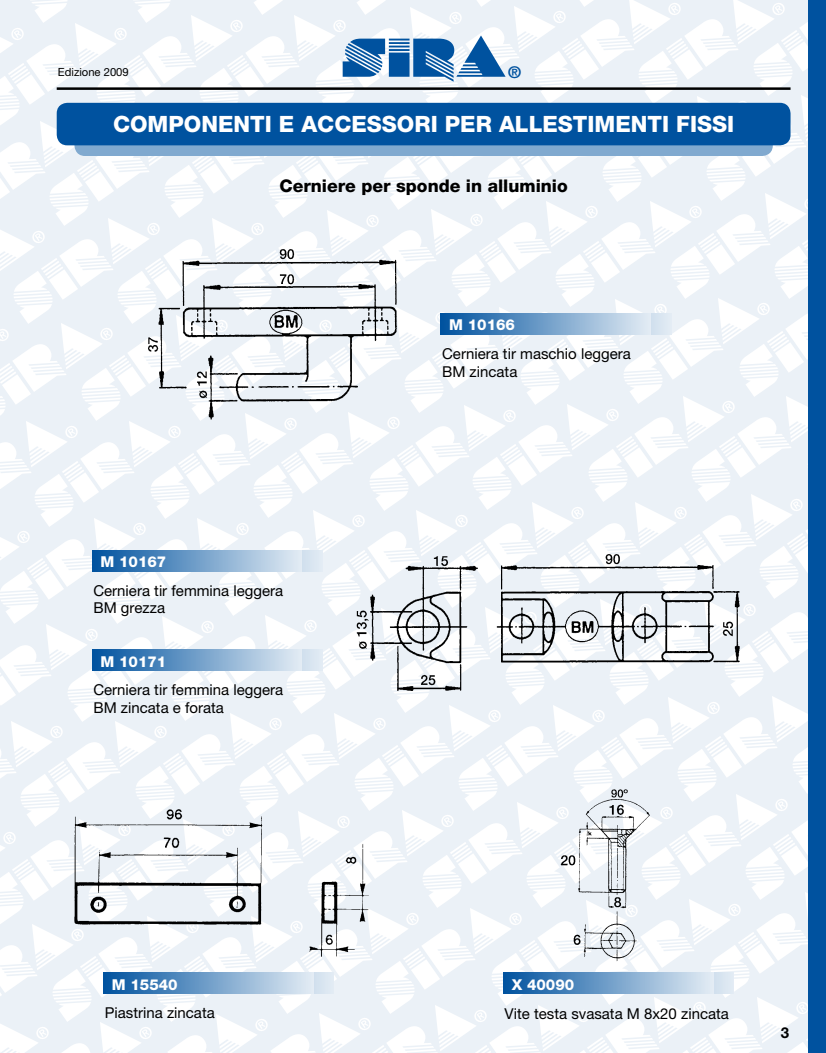
<style>
.page{position:relative;width:826px;height:1053px;background:#fff}
.page>*{position:absolute;margin:0;border:0;box-sizing:border-box;transform-origin:0 0}
.t1{font:56.88px "Cg Sinaloa";color:#00529f;scale:1.1 1}
.t2{font:800 22.5px "Helvetica Neue";color:#fff}
.t3{font:800 17.5px "Helvetica Neue";color:#000}
.t4{font:700 16.25px "Helvetica Neue";color:#00529f}
.t5{font:15px/17.5px "Helvetica Neue";color:#000}
.t6{font:800 15px "Helvetica Neue";color:#fff}
.t7{font:700 15px "Helvetica Neue";color:#000}
.t8{font:11.25px "Helvetica Neue";color:#000}
</style>
<div class="page">
<div style="left:0;top:0;width:815px;height:1052px;background:linear-gradient(to right,#f1f5f9,#f1f5f9)"></div>
<hr style="left:57px;top:87px;width:733px;height:3px;background:#000">
<div style="left:74px;top:113px;width:698px;height:43px;background:#80a9cf;border-radius:11px"></div>
<div style="left:57px;top:103px;width:733px;height:42px;background:#00529f;border-radius:11px"></div>
<div style="left:808px;top:0;width:18px;height:1052px;background:#00529f"></div>
<div style="left:503px;top:972px;width:230px;height:21px;background:#dae6f1"></div>
<div style="left:503px;top:972px;width:210px;height:21px;background:linear-gradient(to right,#00519e,#e2ebf4)"></div>
<img style="left:542px;top:784px;width:121px;height:182px">
<div style="left:103px;top:972px;width:231px;height:21px;background:#d9e5f1"></div>
<div style="left:103px;top:972px;width:210px;height:21px;background:linear-gradient(to right,#00519e,#e2ebf4)"></div>
<img style="left:57px;top:801px;width:319px;height:158px">
<img style="left:126px;top:237px;width:290px;height:190px">
<img style="left:349px;top:553px;width:393px;height:140px">
<div style="left:441px;top:313px;width:230px;height:21px;background:#d9e5f1"></div>
<div style="left:441px;top:313px;width:209px;height:21px;background:linear-gradient(to right,#00529e,#e2ecf4)"></div>
<div style="left:92px;top:550px;width:230px;height:21px;background:#d9e5f1"></div>
<div style="left:92px;top:550px;width:210px;height:21px;background:linear-gradient(to right,#00529e,#e2ebf4)"></div>
<div style="left:92px;top:649px;width:230px;height:21px;background:#d9e5f1"></div>
<div style="left:92px;top:649px;width:210px;height:21px;background:linear-gradient(to right,#00529e,#e2ebf4)"></div>
<p class="t8" style="left:58px;top:65px;width:72px">Edizione 2009</p>
<h1 class="t1" style="left:341px;top:23px;width:152px">SIRA</h1>
<p class="t4" style="left:508px;top:62px;width:14px">®</p>
<h2 class="t2" style="left:113px;top:111px;width:622px">COMPONENTI E ACCESSORI PER ALLESTIMENTI FISSI</h2>
<p class="t3" style="left:279px;top:175px;width:290px">Cerniere per sponde in alluminio</p>
<p class="t6" style="left:449px;top:316px;width:67px">M 10166</p>
<p class="t6" style="left:100px;top:553px;width:67px">M 10167</p>
<p class="t5" style="left:93px;top:581px;width:191px">Cerniera tir femmina leggera<br>BM grezza</p>
<p class="t6" style="left:100px;top:652px;width:67px">M 10171</p>
<p class="t5" style="left:93px;top:681px;width:191px">Cerniera tir femmina leggera<br>BM zincata e forata</p>
<p class="t5" style="left:442px;top:345px;width:190px">Cerniera tir maschio leggera<br>BM zincata</p>
<p class="t6" style="left:112px;top:975px;width:67px">M 15540</p>
<p class="t5" style="left:105px;top:1003px;width:111px">Piastrina zincata</p>
<p class="t6" style="left:511px;top:975px;width:64px">X 40090</p>
<p class="t5" style="left:504px;top:1004px;width:226px">Vite testa svasata M 8x20 zincata</p>
<p class="t7" style="left:781px;top:1022px;width:10px">3</p>
</div>
